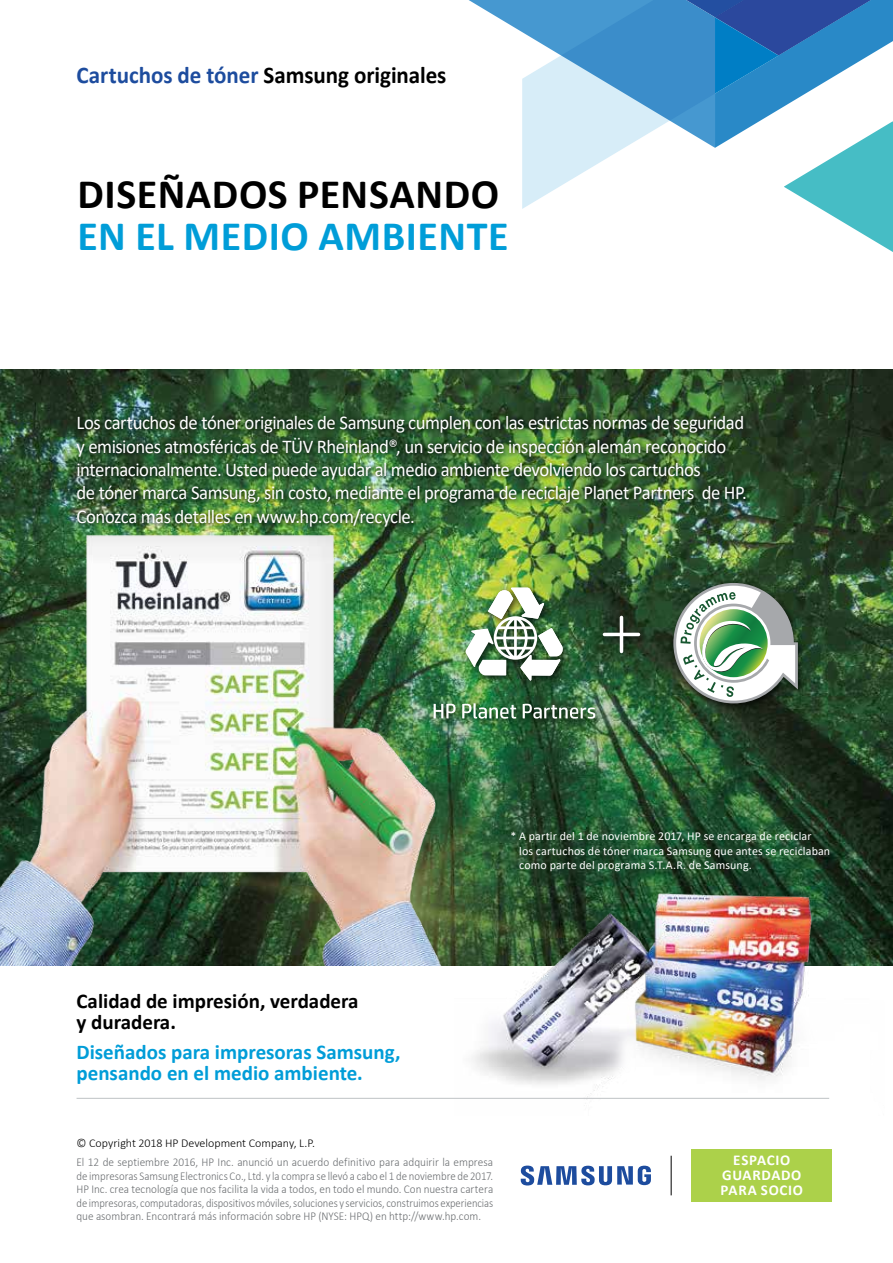
<style>
.page{position:relative;width:893px;height:1263px;background:#fff}
.page>*{position:absolute;margin:0;border:0;box-sizing:border-box;transform-origin:0 0}
.t1{font:700 42px "Calibri";letter-spacing:.015em;color:#000}
.t2{font:700 42px "Calibri";letter-spacing:.015em;color:#009dd8}
.t3{font:700 24px "Calibri";letter-spacing:-.005em;color:#000;scale:.96 1}
.t4{font:700 21px/21px "Calibri";color:#009dd8}
.t5{font:700 21px/21px "Calibri";color:#000}
.t6{font:19.5px/23.4px "Calibri";letter-spacing:-.025em;color:#fff;scale:.96 1}
.t7{font:700 15px/15px "Calibri";letter-spacing:.045em;color:#fff;text-align:center}
.t8{font:300 12px/13.5px "Calibri";color:#6b6e71;text-align:justify;scale:.94 1}
.t9{font:12px/14.4px "Calibri";letter-spacing:.01em;color:#fff}
.t10{font:300 12px "Calibri";color:#000}
.s1{color:#1d4c9e}
</style>
<div class="page">
<img style="left:0;top:370px;width:893px;height:595px">
<img style="left:0;top:479px;width:474px;height:486px">
<img style="left:454px;top:859px;width:430px;height:241px">
<div style="left:599px;top:612px;width:49px;height:49px;background:#000;opacity:.75"></div>
<hr style="left:604px;top:633px;width:34px;height:3px;background:#fff">
<hr style="left:620px;top:617px;width:3px;height:34px;background:#fff">
<div style="left:429px;top:583px;width:175px;height:145px;background:#000;opacity:.75"></div>
<svg style="left:434px;top:704px;width:22px;height:14px"></svg>
<svg style="left:462px;top:703px;width:54px;height:16px"></svg>
<svg style="left:523px;top:704px;width:72px;height:15px"></svg>
<img style="left:465px;top:588px;width:98px;height:92px">
<div style="left:669px;top:579px;width:138px;height:133px;background:#000;opacity:.75"></div>
<svg style="left:673px;top:583px;width:125px;height:120px"></svg>
<svg style="left:469px;top:0;width:424px;height:252px"></svg>
<svg style="left:522px;top:0;width:256px;height:209px"></svg>
<hr style="left:77px;top:1098px;width:752px;height:1px;background:#bfc2c5">
<div style="left:74px;top:412px;width:677px;height:119px;background:#000;opacity:.94"></div>
<div style="left:691px;top:1149px;width:141px;height:53px;background:#acd14a"></div>
<hr style="left:671px;top:1156px;width:1px;height:39px;background:#000">
<svg style="left:521px;top:1165px;width:130px;height:20px"></svg>
<h2 class="t3" style="left:77px;top:58px;width:387px"><span class="s1">Cartuchos de tóner</span> Samsung originales</h2>
<h1 class="t1" style="left:77px;top:165px;width:423px">DISEÑADOS PENSANDO</h1>
<h1 class="t2" style="left:77px;top:207px;width:433px">EN EL MEDIO AMBIENTE</h1>
<p class="t6" style="left:77px;top:410px;width:700px">Los cartuchos de tóner originales de Samsung cumplen con las estrictas normas de seguridad y emisiones atmosféricas de TÜV Rheinland®, un servicio de inspección alemán reconocido internacionalmente. Usted puede ayudar al medio ambiente devolviendo los cartuchos<br>de tóner marca Samsung, sin costo, mediante el programa de reciclaje Planet Partners de HP.<br>Conozca más detalles en www.hp.com/recycle.</p>
<p class="t9" style="left:519px;top:829px;width:313px;text-indent:-9px">* A partir del 1 de noviembre 2017, HP se encarga de reciclar<br>los cartuchos de tóner marca Samsung que antes se reciclaban como parte del programa S.T.A.R. de Samsung.</p>
<h3 class="t5" style="left:77px;top:991px;width:283px">Calidad de impresión, verdadera y duradera.</h3>
<h3 class="t4" style="left:77px;top:1041px;width:325px">Diseñados para impresoras Samsung, pensando en el medio ambiente.</h3>
<p class="t10" style="left:77px;top:1135px;width:240px">© Copyright 2018 HP Development Company, L.P.</p>
<p class="t8" style="left:77px;top:1155px;width:445px">El 12 de septiembre 2016, HP Inc. anunció un acuerdo definitivo para adquirir la empresa de impresoras Samsung Electronics Co., Ltd. y la compra se llevó a cabo el 1 de noviembre de 2017.<br>HP Inc. crea tecnología que nos facilita la vida a todos, en todo el mundo. Con nuestra cartera de impresoras, computadoras, dispositivos móviles, soluciones y servicios, construimos experiencias que asombran. Encontrará más información sobre HP (NYSE: HPQ) en http://www.hp.com.</p>
<p class="t7" style="left:720px;top:1152px;width:84px">ESPACIO<br>GUARDADO<br>PARA SOCIO</p>
</div>
